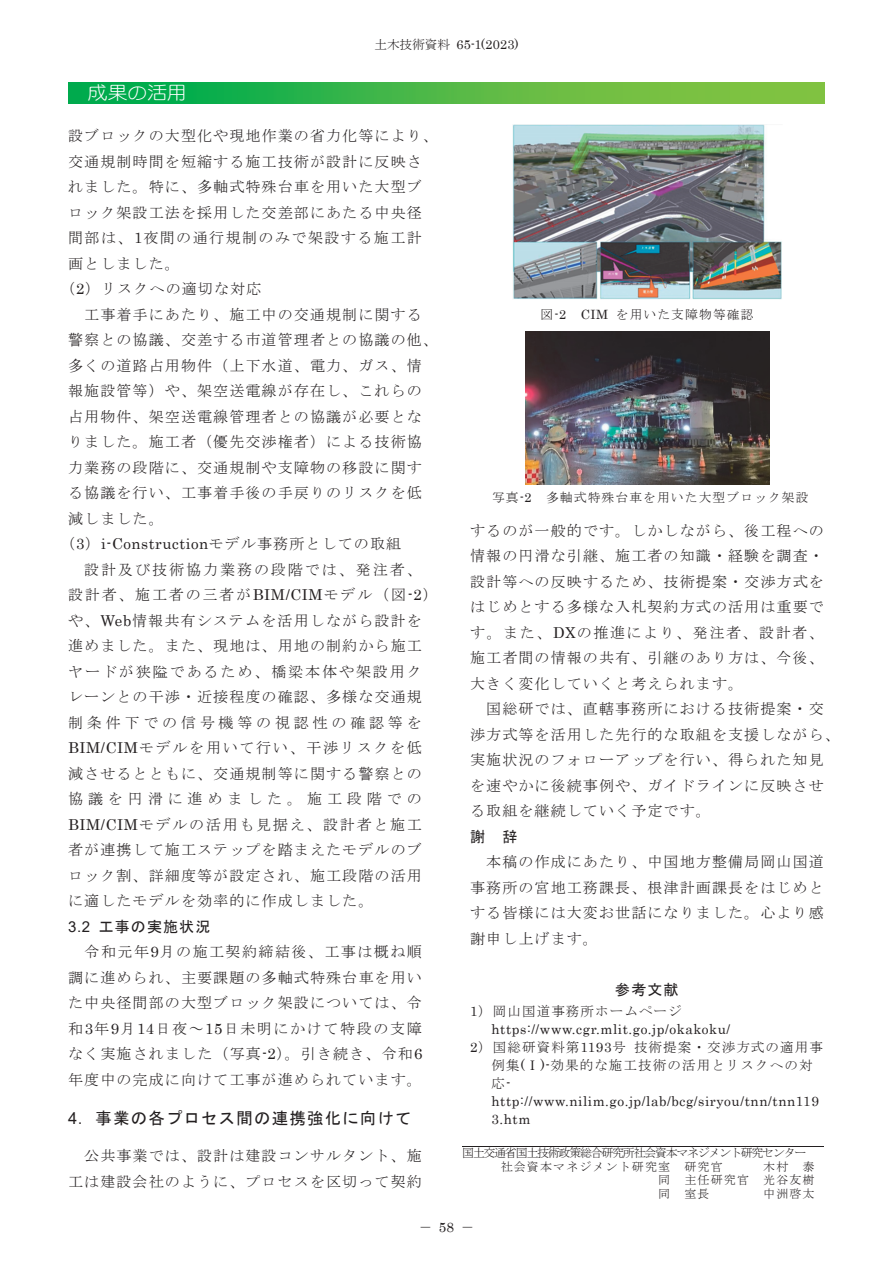
<style>
.page{position:relative;width:893px;height:1263px;background:#fff}
.page>*{position:absolute;margin:0;border:0;box-sizing:border-box;transform-origin:0 0}
.t1{font:18px "TTA05 B4 DA7 t CID";color:#fff;scale:1.1 1}
.t2{font:16.5px "MS Gothic";letter-spacing:.07em;color:#231f20}
.t3{font:15px/25.5px "MS Mincho";letter-spacing:.07em;color:#231f20;text-align:justify}
.t4{font:15px "Century";letter-spacing:.035em;color:#231f20}
.t5{font:15px "MS Mincho";letter-spacing:.095em;color:#231f20}
.t6{font:15px "MS Gothic";letter-spacing:.07em;color:#231f20}
.t7{font:13.5px/18px "Century";letter-spacing:.04em;color:#231f20}
.t8{font:13.5px/18px "MS Mincho";letter-spacing:.08em;color:#231f20}
.t9{font:12.75px "MS Mincho";letter-spacing:.085em;color:#231f20}
.t10{font:12.75px "Century";letter-spacing:.015em;color:#231f20}
.t11{font:12px/13.5px "MS Mincho";letter-spacing:-.095em;color:#231f20}
.s1{font-family:"MS Mincho"}
.s2{font-family:"Century"}
.s3{font-family:"Arial"}
</style>
<div class="page">
<img style="left:68px;top:82px;width:757px;height:21px">
<img style="left:513px;top:125px;width:269px;height:175px">
<img style="left:525px;top:331px;width:245px;height:153px">
<hr style="left:462px;top:1146px;width:362px;height:1px;background:#231f20">
<p class="t10" style="left:374px;top:34px;width:146px"><span class="s1">土木技術資料</span> 65-1(2023)</p>
<p class="t9" style="left:371px;top:39px;width:153px">土木技術資料 <span class="s2">65</span>- <span class="s2">2023</span>)</p>
<p class="t1" style="left:88px;top:83px;width:92px">成果の活用</p>
<p class="t3" style="left:68px;top:123px;width:371px">設ブロックの大型化や現地作業の省力化等により、</p>
<p class="t3" style="left:68px;top:148px;width:355px">交通規制時間を短縮する施工技術が設計に反映さ</p>
<p class="t3" style="left:68px;top:174px;width:355px">れました。特に、多軸式特殊台車を用いた大型ブ</p>
<p class="t3" style="left:68px;top:199px;width:355px">ロック架設工法を採用した交差部にあたる中央径</p>
<p class="t5" style="left:68px;top:230px;width:355px">間部は、<span class="s2">1</span>夜間の通行規制のみで架設する施工計</p>
<p class="t3" style="left:68px;top:250px;width:113px">画としました。</p>
<p class="t3" style="left:60px;top:276px;width:203px">（<span class="s2">2</span>）リスクへの適切な対応</p>
<p class="t3" style="left:84px;top:301px;width:339px">工事着手にあたり、施工中の交通規制に関する</p>
<p class="t3" style="left:68px;top:327px;width:371px">警察との協議、交差する市道管理者との協議の他、</p>
<p class="t3" style="left:68px;top:353px;width:355px">多くの道路占用物件（上下水道、電力、ガス、情</p>
<p class="t3" style="left:68px;top:378px;width:355px">報施設管等）や、架空送電線が存在し、これらの</p>
<p class="t3" style="left:68px;top:403px;width:355px">占用物件、架空送電線管理者との協議が必要とな</p>
<p class="t3" style="left:68px;top:429px;width:355px">りました。施工者（優先交渉権者）による技術協</p>
<p class="t3" style="left:68px;top:455px;width:355px">力業務の段階に、交通規制や支障物の移設に関す</p>
<p class="t3" style="left:68px;top:480px;width:355px">る協議を行い、工事着手後の手戻りのリスクを低</p>
<p class="t3" style="left:68px;top:506px;width:97px">減しました。</p>
<p class="t4" style="left:60px;top:531px;width:343px"><span class="s1">（</span>3<span class="s1">）</span>i-Construction<span class="s1">モデル事務所としての取組</span></p>
<p class="t3" style="left:68px;top:557px;width:371px;text-align:left;text-indent:16px">設計及び技術協力業務の段階では、発注者、設計者、施工者の三者が<span class="s2">BIM/CIM</span>モデル（図<span class="s2">-2</span>）や、<span class="s2">Web</span>情報共有システムを活用しながら設計を進めました。また、現地は、用地の制約から施工ヤードが狭隘であるため、橋梁本体や架設用クレーンとの干渉・近接程度の確認、多様な交通規制条件下での信号機等の視認性の確認等を<br><span class="s2">BIM/CIM</span>モデルを用いて行い、干渉リスクを低減させるとともに、交通規制等に関する警察との協議を円滑に進めました。施工段階での<br><span class="s2">BIM/CIM</span>モデルの活用も見据え、設計者と施工者が連携して施工ステップを踏まえたモデルのブロック割、詳細度等が設定され、施工段階の活用に適したモデルを効率的に作成しました。</p>
<p class="t6" style="left:68px;top:919px;width:144px"><span class="s3">3.2</span> 工事の実施状況</p>
<p class="t3" style="left:68px;top:939px;width:356px;text-indent:16px">令和元年<span class="s2">9</span>月の施工契約締結後、工事は概ね順調に進められ、主要課題の多軸式特殊台車を用いた中央径間部の大型ブロック架設については、令和<span class="s2">3</span>年<span class="s2">9</span>月<span class="s2">14</span>日夜～<span class="s2">15</span>日未明にかけて特段の支障なく実施されました（写真<span class="s2">-2</span>）。引き続き、令和<span class="s2">6</span>年度中の完成に向けて工事が進められています。</p>
<p class="t2" style="left:68px;top:1109px;width:345px"><span class="s3">4</span>．事業の各プロセス間の連携強化に向けて</p>
<p class="t3" style="left:68px;top:1143px;width:355px;text-align:right">公共事業では、設計は建設コンサルタント、施工は建設会社のように、プロセスを区切って契約</p>
<p class="t9" style="left:541px;top:308px;width:214px">図<span class="s2">-2 CIM</span> を用いた支障物等確認</p>
<p class="t9" style="left:492px;top:491px;width:318px">写真<span class="s2">-2</span> 多軸式特殊台車を用いた大型ブロック架設</p>
<p class="t3" style="left:470px;top:517px;width:355px">するのが一般的です。しかしながら、後工程への情報の円滑な引継、施工者の知識・経験を調査・設計等への反映するため、技術提案・交渉方式をはじめとする多様な入札契約方式の活用は重要です。また、<span class="s2">DX</span>の推進により、発注者、設計者、施工者間の情報の共有、引継のあり方は、今後、大きく変化していくと考えられます。</p>
<p class="t3" style="left:470px;top:696px;width:371px;text-align:left;text-indent:16px">国総研では、直轄事務所における技術提案・交渉方式等を活用した先行的な取組を支援しながら、実施状況のフォローアップを行い、得られた知見を速やかに後続事例や、ガイドラインに反映させる取組を継続していく予定です。</p>
<p class="t6" style="left:470px;top:829px;width:49px">謝 辞</p>
<p class="t3" style="left:470px;top:849px;width:355px;text-indent:16px">本稿の作成にあたり、中国地方整備局岡山国道事務所の宮地工務課長、根津計画課長をはじめとする皆様には大変お世話になりました。心より感謝申し上げます。</p>
<p class="t6" style="left:615px;top:982px;width:65px">参考文献</p>
<p class="t8" style="left:470px;top:1002px;width:213px"><span class="s2">1</span>）岡山国道事務所ホームページ</p>
<p class="t7" style="left:491px;top:1019px;width:240px">https://www.cgr.mlit.go.jp/okakoku/</p>
<p class="t8" style="left:491px;top:1038px;width:333px;text-indent:-21px"><span class="s2">2</span>）国総研資料第<span class="s2">1193</span>号 技術提案・交渉方式の適用事例集<span class="s2">(</span>Ⅰ<span class="s2">)-</span>効果的な施工技術の活用とリスクへの対応<span class="s2">-</span></p>
<p class="t7" style="left:491px;top:1091px;width:329px">http://www.nilim.go.jp/lab/bcg/siryou/tnn/tnn119<br>3.htm</p>
<p class="t11" style="left:501px;top:1146px;width:307px;text-indent:-39px">国土交通省国土技術政策総合研究所社会資本マネジメント研究センター社会資本マネジメント研究室 研究官</p>
<p class="t11" style="left:658px;top:1160px;width:158px;text-align:justify;text-indent:105px">木村 泰同 主任研究官 光谷友樹同 室長</p>
<p class="t11" style="left:763px;top:1187px;width:53px">中洲啓太</p>
<p class="t8" style="left:419px;top:1218px;width:57px">－ <span class="s2">58</span> －</p>
</div>
